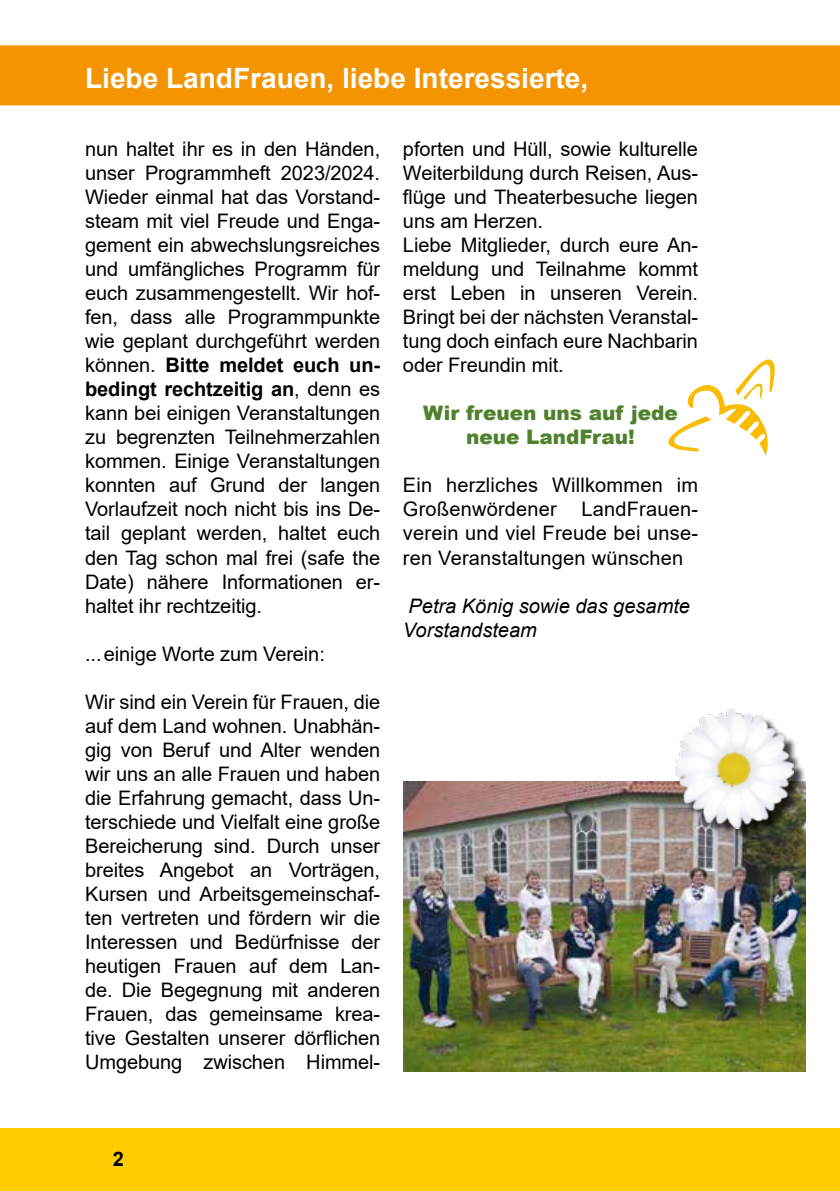
<style>
.page{position:relative;width:840px;height:1191px;background:#fff}
.page>*{position:absolute;margin:0;border:0;box-sizing:border-box;transform-origin:0 0}
.t1{font:700 28px "Arial";color:#fff}
.t2{font:20px/24px "Arial";letter-spacing:-.005em;color:#000;text-align:justify}
.t3{font:italic 20px/24px "Arial";color:#000}
.t4{font:900 20px/24px "Arial";color:#50812d;text-align:center}
.t5{font:700 20px "Arial";color:#000}
.s1{font-weight:700}
</style>
<div class="page">
<div style="left:0;top:45px;width:839px;height:60px;background:#f39400"></div>
<div style="left:0;top:1128px;width:839px;height:63px;background:#fecc00"></div>
<img style="left:403px;top:781px;width:402px;height:290px">
<div style="left:676px;top:711px;width:129px;height:129px;background:#000;opacity:.75"></div>
<img style="left:675px;top:710px;width:118px;height:118px">
<svg style="left:668px;top:359px;width:106px;height:97px"></svg>
<h1 class="t1" style="left:85px;top:59px;width:504px">Liebe LandFrauen, liebe Interessierte,</h1>
<p class="t2" style="left:85px;top:137px;width:296px">nun haltet ihr es in den Händen, unser Programmheft 2023/2024.<br>Wieder einmal hat das Vorstand&shy;steam mit viel Freude und Enga&shy;gement ein abwechslungsreiches und umfängliches Programm für euch zusammengestellt. Wir hof&shy;fen, dass alle Programmpunkte wie geplant durchgeführt werden können. <span class="s1">Bitte meldet euch un&shy;bedingt rechtzeitig an</span>, denn es kann bei einigen Veranstaltungen zu begrenzten Teilnehmerzahlen kommen. Einige Veranstaltungen konnten auf Grund der langen Vorlaufzeit noch nicht bis ins De&shy;tail geplant werden, haltet euch den Tag schon mal frei (safe the Date) nähere Informationen er&shy;haltet ihr rechtzeitig.</p>
<p class="t2" style="left:85px;top:641px;width:241px">...einige Worte zum Verein:</p>
<p class="t2" style="left:85px;top:689px;width:296px">Wir sind ein Verein für Frauen, die auf dem Land wohnen. Unabhän&shy;gig von Beruf und Alter wenden wir uns an alle Frauen und haben die Erfahrung gemacht, dass Un&shy;terschiede und Vielfalt eine große Bereicherung sind. Durch unser breites Angebot an Vorträgen, Kursen und Arbeitsgemeinschaf&shy;ten vertreten und fördern wir die Interessen und Bedürfnisse der heutigen Frauen auf dem Lan&shy;de. Die Begegnung mit anderen Frauen, das gemeinsame krea&shy;tive Gestalten unserer dörflichen Umgebung zwischen Himmel-</p>
<p class="t2" style="left:403px;top:137px;width:296px;text-align:left">pforten und Hüll, sowie kulturelle<br>Weiterbildung durch Reisen, Aus&shy;flüge und Theaterbesuche liegen uns am Herzen.<br>Liebe Mitglieder, durch eure An&shy;meldung und Teilnahme kommt erst Leben in unseren Verein.<br>Bringt bei der nächsten Veranstal&shy;tung doch einfach eure Nachbarin oder Freundin mit.</p>
<p class="t4" style="left:423px;top:401px;width:256px">Wir freuen uns auf jede neue LandFrau!</p>
<p class="t2" style="left:403px;top:473px;width:296px">Ein herzliches Willkommen im Großenwördener LandFrauen&shy;verein und viel Freude bei unse&shy;ren Veranstaltungen wünschen</p>
<p class="t3" style="left:403px;top:594px;width:288px">Petra König sowie das gesamte<br>Vorstandsteam</p>
<p class="t5" style="left:113px;top:1145px;width:13px">2</p>
</div>
